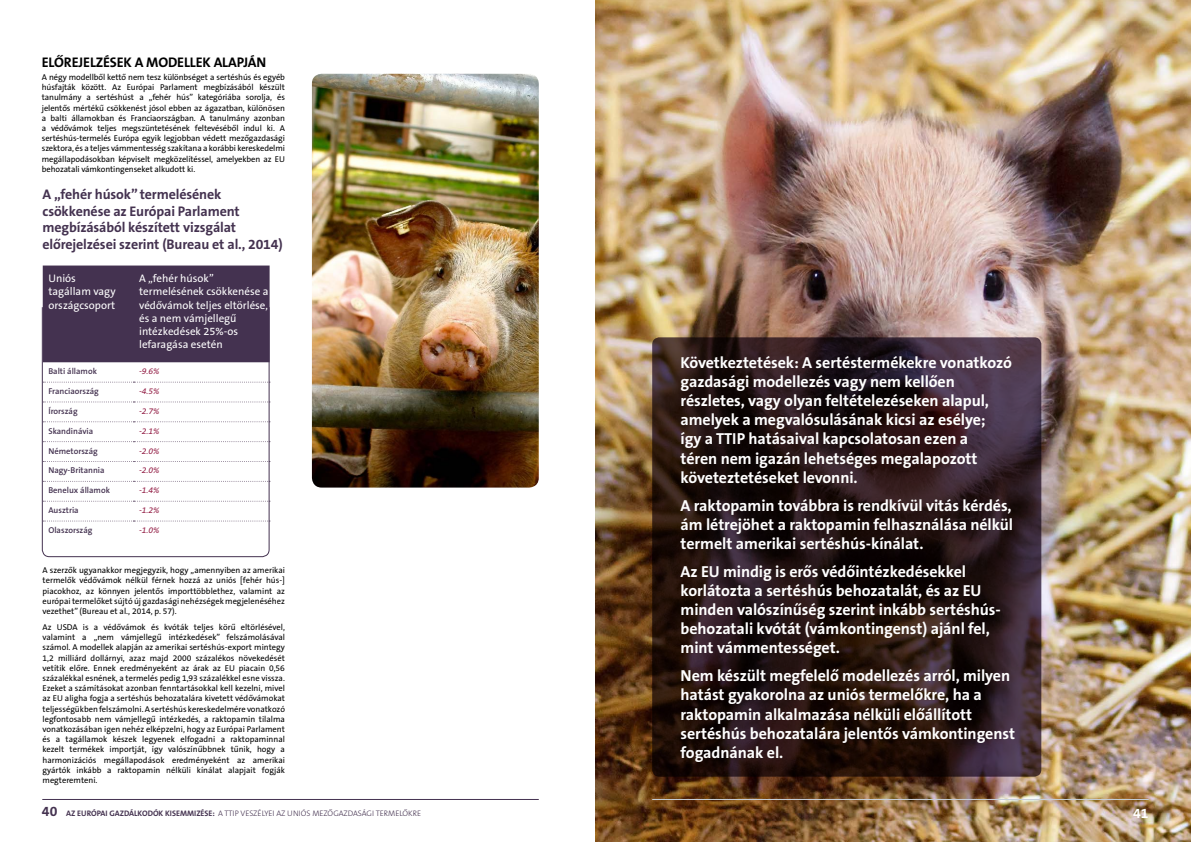
<style>
.page{position:relative;width:1191px;height:842px;background:#fff}
.page>*{position:absolute;margin:0;border:0;box-sizing:border-box;transform-origin:0 0}
.t1{font:700 16px/19.2px "The Sans CE B7";letter-spacing:-.005em;color:#fff}
.t2{font:700 14px/16.8px "The Sans CE B7";letter-spacing:-.01em;color:#443250}
.t3{font:700 14px "The Sans CE B7";letter-spacing:-.01em;color:#000}
.t4{font:700 14px "The Sans CE B7";color:#fff}
.t5{font:11px/13.2px "The Sans CE B5 Plain";color:#fff}
.t6{font:8.5px/10.2px "The Sans CE B5 Plain";color:#000;text-align:justify}
.t7{font:600 8.5px "The Sans CE B6";color:#443250}
.t8{font:italic 8.5px "The Sans CE B5";color:#931f46}
.t9{font:300 8px "The Sans CE B3";color:#443250}
.s1{font-family:"The Sans CE B7";font-weight:700;font-size:14px}
.s2{font-family:"The Sans CE B7";font-weight:700}
</style>
<div class="page">
<hr style="left:42px;top:799px;width:497px;height:1px;background:#443250">
<div style="left:43px;top:266px;width:227px;height:40px;background:#443250"></div>
<img style="left:595px;top:0;width:596px;height:842px">
<svg style="left:652px;top:337px;width:389px;height:440px;background:#271719"></svg>
<hr style="left:652px;top:799px;width:496px;height:1px;background:#c6ced8">
<img style="left:312px;top:74px;width:227px;height:414px">
<svg style="left:41px;top:306px;width:229px;height:252px"></svg>
<h2 class="t3" style="left:42px;top:54px;width:226px">ELŐREJELZÉSEK A MODELLEK ALAPJÁN</h2>
<p class="t6" style="left:42px;top:73px;width:245px">A négy modellből kettő nem tesz különbséget a sertéshús és egyéb húsfajták között. Az Európai Parlament megbízásából készült tanulmány a sertéshúst a „fehér hús” kategóriába sorolja, és jelentős mértékű csökkenést jósol ebben az ágazatban, különösen a balti államokban és Franciaországban. A tanulmány azonban a védővámok teljes megszüntetésének feltevéséből indul ki. A sertéshús-termelés Európa egyik legjobban védett mezőgazdasági szektora, és a teljes vámmentesség szakítana a korábbi kereskedelmi megállapodásokban képviselt megközelítéssel, amelyekben az EU behozatali vámkontingenseket alkudott ki.</p>
<h2 class="t2" style="left:43px;top:186px;width:242px">A „fehér húsok” termelésének csökkenése az Európai Parlament megbízásából készített vizsgálat előrejelzései szerint (Bureau et al., 2014)</h2>
<p class="t5" style="left:48px;top:272px;width:69px">Uniós tagállam vagy országcsoport</p>
<p class="t5" style="left:139px;top:272px;width:131px">A „fehér húsok” termelésének csökkenése a védővámok teljes eltörlése, és a nem vámjellegű intézkedések 25%-os lefaragása esetén</p>
<p class="t7" style="left:48px;top:367px;width:50px">Balti államok</p>
<p class="t8" style="left:139px;top:366px;width:22px">-9.6%</p>
<p class="t7" style="left:48px;top:386px;width:52px">Franciaország</p>
<p class="t8" style="left:139px;top:386px;width:22px">-4.5%</p>
<p class="t7" style="left:48px;top:406px;width:31px">Írország</p>
<p class="t8" style="left:139px;top:406px;width:22px">-2.7%</p>
<p class="t7" style="left:48px;top:426px;width:46px">Skandinávia</p>
<p class="t8" style="left:139px;top:426px;width:22px">-2.1%</p>
<p class="t7" style="left:48px;top:446px;width:51px">Németország</p>
<p class="t8" style="left:139px;top:446px;width:22px">-2.0%</p>
<p class="t7" style="left:48px;top:466px;width:58px">Nagy-Britannia</p>
<p class="t8" style="left:139px;top:466px;width:22px">-2.0%</p>
<p class="t7" style="left:48px;top:486px;width:63px">Benelux államok</p>
<p class="t8" style="left:139px;top:486px;width:22px">-1.4%</p>
<p class="t7" style="left:48px;top:505px;width:32px">Ausztria</p>
<p class="t8" style="left:139px;top:505px;width:22px">-1.2%</p>
<p class="t7" style="left:48px;top:525px;width:46px">Olaszország</p>
<p class="t8" style="left:139px;top:525px;width:22px">-1.0%</p>
<p class="t6" style="left:43px;top:566px;width:244px">A szerzők ugyanakkor megjegyzik, hogy „amennyiben az amerikai termelők védővámok nélkül férnek hozzá az uniós [fehér hús-] piacokhoz, az könnyen jelentős importtöbblethez, valamint az európai termelőket sújtó új gazdasági nehézségek megjelenéséhez vezethet” (Bureau et al., 2014, p. 57).</p>
<p class="t6" style="left:43px;top:622px;width:244px">Az USDA is a védővámok és kvóták teljes körű eltörlésével, valamint a „nem vámjellegű intézkedések” felszámolásával számol. A modellek alapján az amerikai sertéshús-export mintegy 1,2 milliárd dollárnyi, azaz majd 2000 százalékos növekedését vetítik előre. Ennek eredményeként az árak az EU piacain 0,56 százalékkal esnének, a termelés pedig 1,93 százalékkel esne vissza.<br>Ezeket a számításokat azonban fenntartásokkal kell kezelni, mivel az EU aligha fogja a sertéshús behozatalára kivetett védővámokat teljességükben felszámolni. A sertéshús kereskedelmére vonatkozó legfontosabb nem vámjellegű intézkedés, a raktopamin tilalma vonatkozásában igen nehéz elképzelni, hogy az Európai Parlament és a tagállamok készek legyenek elfogadni a raktopaminnal kezelt termékek importját, így valószínűbbnek tűnik, hogy a harmonizációs megállapodások eredményeként az amerikai gyártók inkább a raktopamin nélküli kínálat alapjait fogják megteremteni.</p>
<p class="t9" style="left:42px;top:809px;width:381px"><span class="s1">40</span> <span class="s2">AZ EURÓPAI GAZDÁLKODÓK KISEMMIZÉSE:</span> A TTIP VESZÉLYEI AZ UNIÓS MEZŐGAZDASÁGI TERMELŐKRE</p>
<p class="t1" style="left:680px;top:353px;width:333px">Következtetések: A sertéstermékekre vonatkozó gazdasági modellezés vagy nem kellően részletes, vagy olyan feltételezéseken alapul, amelyek a megvalósulásának kicsi az esélye;<br>így a TTIP hatásaival kapcsolatosan ezen a<br>téren nem igazán lehetséges megalapozott követeztetéseket levonni.</p>
<h1 class="t1" style="left:680px;top:496px;width:334px;text-align:justify">A raktopamin továbbra is rendkívül vitás kérdés, ám létrejöhet a raktopamin felhasználása nélkül termelt amerikai sertéshús-kínálat.</h1>
<h1 class="t1" style="left:680px;top:562px;width:322px">Az EU mindig is erős védőintézkedésekkel korlátozta a sertéshús behozatalát, és az EU minden valószínűség szerint inkább sertéshús&shy;behozatali kvótát (vámkontingenst) ajánl fel, mint vámmentességet.</h1>
<h1 class="t1" style="left:680px;top:667px;width:336px">Nem készült megfelelő modellezés arról, milyen hatást gyakorolna az uniós termelőkre, ha a raktopamin alkalmazása nélküli előállított sertéshús behozatalára jelentős vámkontingenst fogadnának el.</h1>
<h2 class="t4" style="left:1133px;top:805px;width:17px">41</h2>
</div>
